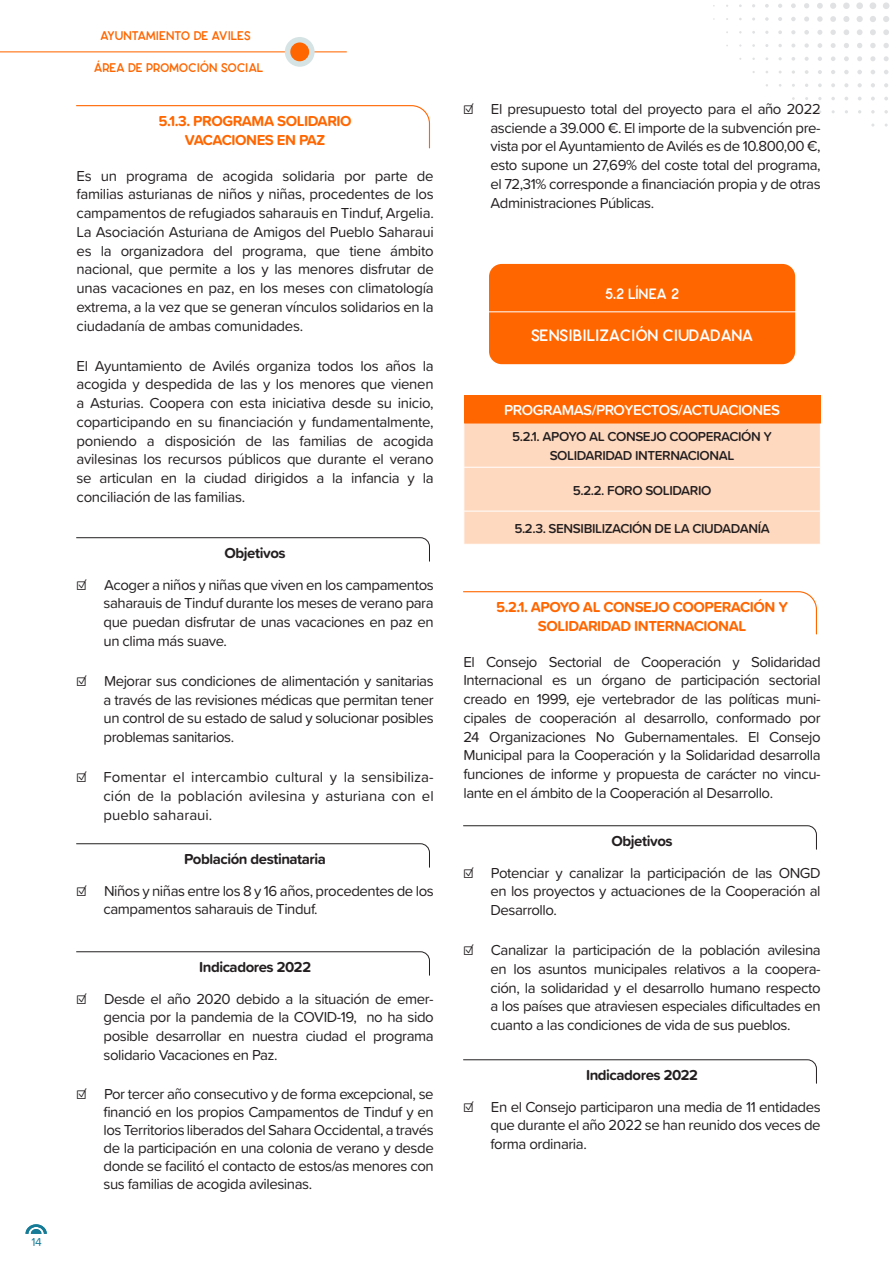
<style>
.page{position:relative;width:893px;height:1263px;background:#fff}
.page>*{position:absolute;margin:0;border:0;box-sizing:border-box;transform-origin:0 0}
.t1{font:16.5px "ENRIQ Bold";letter-spacing:-.03em;color:#fff}
.t2{font:15px/18.8px "Proxima Soft";letter-spacing:-.03em;color:#231f20;text-align:justify}
.t3{font:700 15px/18.8px "Proxima Soft";letter-spacing:-.03em;color:#f60;text-align:center}
.t4{font:700 15px "Proxima Soft";letter-spacing:-.03em;color:#231f20}
.t5{font:600 15px "Proxima Soft";letter-spacing:-.03em;color:#fff}
.t6{font:15px "ENRIQ Bold";letter-spacing:-.03em;color:#fff}
.t7{font:600 13.5px/18.8px "Proxima Soft";letter-spacing:-.03em;color:#231f20;text-align:center}
.t8{font:12.6px "ENRIQ Bold";letter-spacing:-.03em;color:#f60}
.t9{font:12px "Proxima Soft";color:#157b96}
</style>
<div class="page">
<svg style="left:765px;top:4px;width:4px;height:4px"></svg>
<svg style="left:778px;top:4px;width:4px;height:4px"></svg>
<svg style="left:791px;top:3px;width:5px;height:5px"></svg>
<svg style="left:804px;top:3px;width:5px;height:5px"></svg>
<svg style="left:817px;top:3px;width:6px;height:6px"></svg>
<svg style="left:830px;top:3px;width:6px;height:6px"></svg>
<div style="left:843px;top:3px;width:7px;height:6px;background:#e1e2e4;border-radius:50%"></div>
<div style="left:856px;top:2px;width:7px;height:7px;background:#e1e2e4;border-radius:50%"></div>
<div style="left:870px;top:2px;width:6px;height:7px;background:#e1e2e4;border-radius:50%"></div>
<div style="left:883px;top:2px;width:6px;height:7px;background:#e1e2e4;border-radius:50%"></div>
<svg style="left:765px;top:17px;width:4px;height:4px"></svg>
<svg style="left:778px;top:17px;width:4px;height:4px"></svg>
<svg style="left:791px;top:17px;width:5px;height:4px"></svg>
<svg style="left:804px;top:17px;width:5px;height:5px"></svg>
<svg style="left:817px;top:16px;width:6px;height:6px"></svg>
<svg style="left:830px;top:16px;width:6px;height:6px"></svg>
<svg style="left:843px;top:16px;width:6px;height:6px"></svg>
<svg style="left:857px;top:16px;width:6px;height:6px"></svg>
<svg style="left:870px;top:16px;width:6px;height:6px"></svg>
<svg style="left:883px;top:16px;width:6px;height:6px"></svg>
<svg style="left:778px;top:30px;width:4px;height:4px"></svg>
<svg style="left:791px;top:30px;width:4px;height:4px"></svg>
<svg style="left:804px;top:30px;width:5px;height:5px"></svg>
<svg style="left:817px;top:30px;width:5px;height:5px"></svg>
<svg style="left:830px;top:30px;width:6px;height:5px"></svg>
<svg style="left:844px;top:29px;width:5px;height:6px"></svg>
<svg style="left:857px;top:29px;width:5px;height:6px"></svg>
<svg style="left:870px;top:29px;width:6px;height:6px"></svg>
<svg style="left:883px;top:29px;width:6px;height:6px"></svg>
<svg style="left:804px;top:43px;width:5px;height:5px"></svg>
<svg style="left:817px;top:43px;width:5px;height:5px"></svg>
<svg style="left:831px;top:43px;width:5px;height:5px"></svg>
<svg style="left:844px;top:43px;width:5px;height:5px"></svg>
<svg style="left:857px;top:43px;width:5px;height:5px"></svg>
<svg style="left:870px;top:43px;width:6px;height:5px"></svg>
<svg style="left:883px;top:43px;width:6px;height:5px"></svg>
<svg style="left:805px;top:57px;width:4px;height:4px"></svg>
<svg style="left:818px;top:57px;width:4px;height:4px"></svg>
<svg style="left:831px;top:56px;width:4px;height:5px"></svg>
<svg style="left:844px;top:56px;width:5px;height:5px"></svg>
<svg style="left:857px;top:56px;width:5px;height:5px"></svg>
<svg style="left:870px;top:56px;width:5px;height:5px"></svg>
<svg style="left:884px;top:56px;width:5px;height:5px"></svg>
<svg style="left:818px;top:70px;width:4px;height:4px"></svg>
<svg style="left:831px;top:70px;width:4px;height:4px"></svg>
<svg style="left:844px;top:70px;width:5px;height:4px"></svg>
<svg style="left:857px;top:70px;width:5px;height:4px"></svg>
<svg style="left:871px;top:70px;width:4px;height:4px"></svg>
<svg style="left:884px;top:70px;width:4px;height:4px"></svg>
<svg style="left:818px;top:83px;width:4px;height:4px"></svg>
<svg style="left:831px;top:83px;width:4px;height:4px"></svg>
<svg style="left:844px;top:83px;width:4px;height:4px"></svg>
<svg style="left:857px;top:83px;width:5px;height:4px"></svg>
<svg style="left:871px;top:83px;width:4px;height:4px"></svg>
<svg style="left:884px;top:83px;width:4px;height:4px"></svg>
<svg style="left:871px;top:97px;width:4px;height:3px"></svg>
<svg style="left:871px;top:110px;width:4px;height:4px"></svg>
<svg style="left:884px;top:110px;width:4px;height:4px"></svg>
<svg style="left:26px;top:1224px;width:21px;height:10px"></svg>
<hr style="left:0;top:51px;width:347px;height:1px;background:#f60">
<div style="left:285px;top:37px;width:30px;height:30px;background:#d6e3e5;border-radius:50%"></div>
<div style="left:290px;top:42px;width:19px;height:19px;background:#f60;border-radius:50%"></div>
<svg style="left:76px;top:105px;width:355px;height:44px"></svg>
<svg style="left:76px;top:537px;width:354px;height:25px"></svg>
<svg style="left:76px;top:843px;width:354px;height:25px"></svg>
<svg style="left:76px;top:951px;width:354px;height:25px"></svg>
<div style="left:489px;top:264px;width:306px;height:100px;background:#f60;border-radius:13px"></div>
<hr style="left:463px;top:311px;width:358px;height:1px;background:#fff">
<svg style="left:463px;top:591px;width:354px;height:44px"></svg>
<svg style="left:463px;top:825px;width:354px;height:25px"></svg>
<svg style="left:463px;top:1059px;width:354px;height:25px"></svg>
<div style="left:464px;top:395px;width:356px;height:28px;background:#f60"></div>
<div style="left:464px;top:423px;width:356px;height:121px;background:#ffd9bf"></div>
<hr style="left:463px;top:467px;width:358px;height:1px;background:#fff">
<hr style="left:463px;top:511px;width:358px;height:1px;background:#fff">
<p class="t9" style="left:31px;top:1233px;width:12px">14</p>
<p class="t8" style="left:100px;top:25px;width:152px">AYUNTAMIENTO DE AVILÉS</p>
<p class="t8" style="left:94px;top:57px;width:171px">ÁREA DE PROMOCIÓN SOCIAL</p>
<p class="t3" style="left:159px;top:111px;width:195px">5.1.3. PROGRAMA SOLIDARIO<br>VACACIONES EN PAZ</p>
<p class="t2" style="left:77px;top:165px;width:359px">Es un programa de acogida solidaria por parte de familias asturianas de niños y niñas, procedentes de los campamentos de refugiados saharauis en Tinduf, Argelia.<br>La Asociación Asturiana de Amigos del Pueblo Saharaui es la organizadora del programa, que tiene ámbito nacional, que permite a los y las menores disfrutar de unas vacaciones en paz, en los meses con climatología extrema, a la vez que se generan vínculos solidarios en la ciudadanía de ambas comunidades.</p>
<p class="t2" style="left:77px;top:355px;width:359px">El Ayuntamiento de Avilés organiza todos los años la acogida y despedida de las y los menores que vienen a Asturias. Coopera con esta iniciativa desde su inicio, coparticipando en su financiación y fundamentalmente, poniendo a disposición de las familias de acogida avilesinas los recursos públicos que durante el verano se articulan en la ciudad dirigidos a la infancia y la conciliación de las familias.</p>
<p class="t4" style="left:225px;top:542px;width:63px">Objetivos</p>
<p class="t2" style="left:104px;top:574px;width:332px;text-indent:-27px">☑ Acoger a niños y niñas que viven en los campamentos saharauis de Tinduf durante los meses de verano para que puedan disfrutar de unas vacaciones en paz en un clima más suave.</p>
<p class="t2" style="left:104px;top:671px;width:332px;text-indent:-27px">☑ Mejorar sus condiciones de alimentación y sanitarias a través de las revisiones médicas que permitan tener un control de su estado de salud y solucionar posibles problemas sanitarios.</p>
<p class="t2" style="left:104px;top:767px;width:332px;text-indent:-27px">☑ Fomentar el intercambio cultural y la sensibiliza&shy;ción de la población avilesina y asturiana con el pueblo saharaui.</p>
<p class="t4" style="left:184px;top:848px;width:143px">Población destinataria</p>
<p class="t2" style="left:104px;top:880px;width:332px;text-indent:-27px">☑ Niños y niñas entre los 8 y 16 años, procedentes de los campamentos saharauis de Tinduf.</p>
<p class="t4" style="left:199px;top:956px;width:114px">Indicadores 2022</p>
<p class="t2" style="left:104px;top:988px;width:332px;text-indent:-27px">☑ Desde el año 2020 debido a la situación de emer&shy;gencia por la pandemia de la COVID-19, no ha sido posible desarrollar en nuestra ciudad el programa solidario Vacaciones en Paz.</p>
<p class="t2" style="left:104px;top:1084px;width:332px;line-height:18px;text-indent:-27px">☑ Por tercer año consecutivo y de forma excepcional, se financió en los propios Campamentos de Tinduf y en los Territorios liberados del Sahara Occidental, a través de la participación en una colonia de verano y desde donde se facilitó el contacto de estos/as menores con sus familias de acogida avilesinas.</p>
<p class="t2" style="left:490px;top:99px;width:332px;text-indent:-27px">☑ El presupuesto total del proyecto para el año 2022 asciende a 39.000 €. El importe de la subvención pre&shy;vista por el Ayuntamiento de Avilés es de 10.800,00 €, esto supone un 27,69% del coste total del programa, el 72,31% corresponde a financiación propia y de otras Administraciones Públicas.</p>
<p class="t6" style="left:605px;top:282px;width:76px">5.2 LÍNEA 2</p>
<p class="t1" style="left:531px;top:322px;width:224px">SENSIBILIZACIÓN CIUDADANA</p>
<p class="t5" style="left:504px;top:399px;width:277px">PROGRAMAS/PROYECTOS/ACTUACIONES</p>
<p class="t7" style="left:512px;top:427px;width:261px">5.2.1. APOYO AL CONSEJO COOPERACIÓN Y<br>SOLIDARIDAD INTERNACIONAL</p>
<p class="t7" style="left:573px;top:480px;width:140px">5.2.2. FORO SOLIDARIO</p>
<p class="t7" style="left:514px;top:519px;width:257px">5.2.3. SENSIBILIZACIÓN DE LA CIUDADANÍA</p>
<p class="t3" style="left:496px;top:597px;width:294px">5.2.1. APOYO AL CONSEJO COOPERACIÓN Y<br>SOLIDARIDAD INTERNACIONAL</p>
<p class="t2" style="left:463px;top:651px;width:359px">El Consejo Sectorial de Cooperación y Solidaridad Internacional es un órgano de participación sectorial creado en 1999, eje vertebrador de las políticas muni&shy;cipales de cooperación al desarrollo, conformado por 24 Organizaciones No Gubernamentales. El Consejo Municipal para la Cooperación y la Solidaridad desarrolla funciones de informe y propuesta de carácter no vincu&shy;lante en el ámbito de la Cooperación al Desarrollo.</p>
<p class="t4" style="left:612px;top:830px;width:63px">Objetivos</p>
<p class="t2" style="left:490px;top:862px;width:332px;text-indent:-27px">☑ Potenciar y canalizar la participación de las ONGD en los proyectos y actuaciones de la Cooperación al Desarrollo.</p>
<p class="t2" style="left:490px;top:940px;width:332px;text-indent:-27px">☑ Canalizar la participación de la población avilesina en los asuntos municipales relativos a la coopera&shy;ción, la solidaridad y el desarrollo humano respecto a los países que atraviesen especiales dificultades en cuanto a las condiciones de vida de sus pueblos.</p>
<p class="t4" style="left:586px;top:1064px;width:114px">Indicadores 2022</p>
<p class="t2" style="left:490px;top:1096px;width:332px;text-indent:-27px">☑ En el Consejo participaron una media de 11 entidades que durante el año 2022 se han reunido dos veces de forma ordinaria.</p>
</div>
